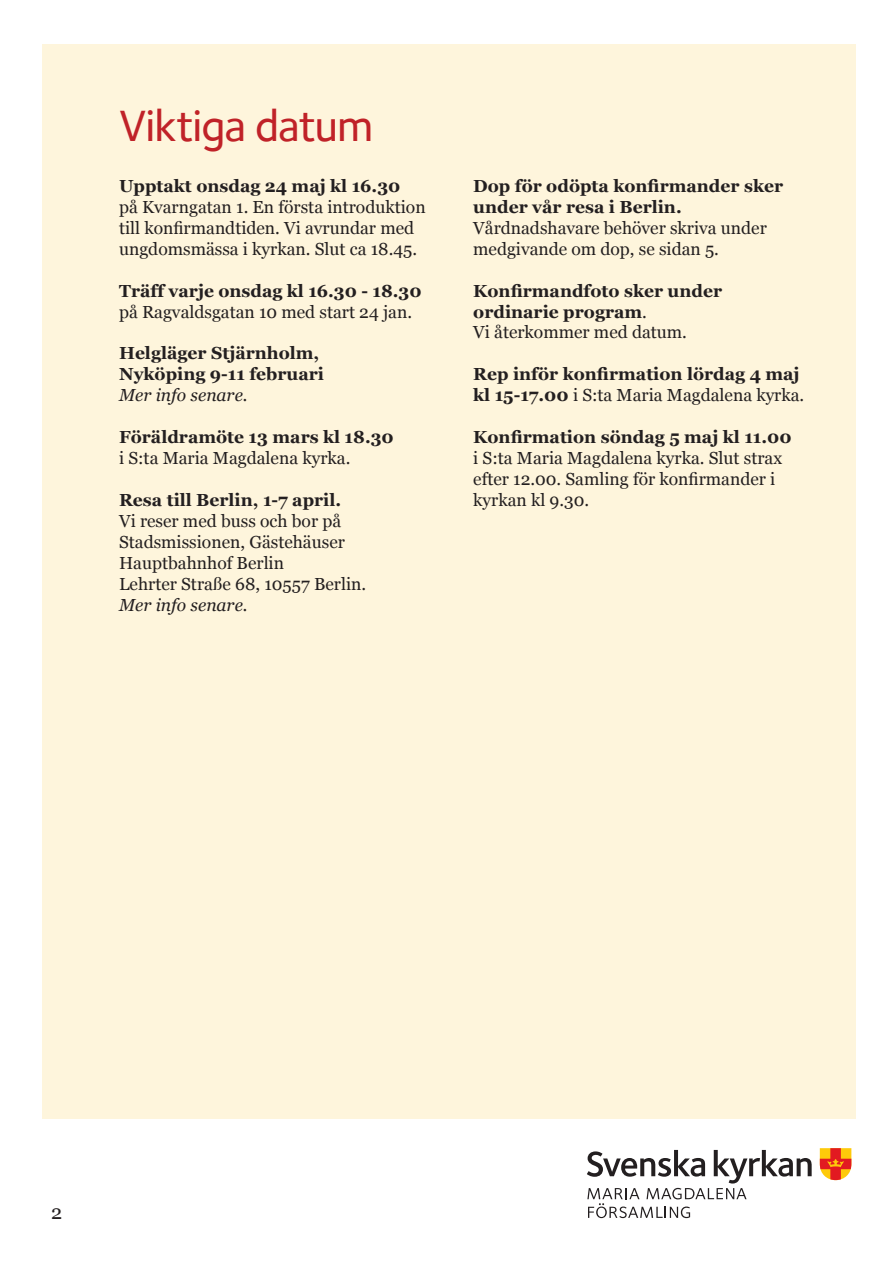
<style>
.page{position:relative;width:893px;height:1263px;background:#fff}
.page>*{position:absolute;margin:0;border:0;box-sizing:border-box;transform-origin:0 0}
.t1{font:500 45px "Foundry Sterling";letter-spacing:-.02em;color:#c02228}
.t2{font:19.8px "Georgia";color:#231f20}
.t3{font:17.4px/21px "Georgia";color:#231f20}
.t4{font:700 17.4px/21px "Georgia";color:#231f20}
.t5{font:italic 17.4px "Georgia";color:#231f20}
.s1{font-weight:700}
.s2{font-weight:400}
</style>
<div class="page">
<div style="left:43px;top:45px;width:813px;height:1074px;background:#fef5dc"></div>
<svg style="left:587px;top:1150px;width:225px;height:68px"></svg>
<svg style="left:820px;top:1148px;width:31px;height:32px"></svg>
<p class="t1" style="left:119px;top:100px;width:256px">Viktiga datum</p>
<p class="t3" style="left:119px;top:175px;width:308px"><span class="s1">Upptakt onsdag 24 maj kl 16.30<br></span>på Kvarngatan 1. En första introduktion</p>
<p class="t3" style="left:119px;top:216px;width:300px">till konfirmandtiden. Vi avrundar med ungdomsmässa i kyrkan. Slut ca 18.45.</p>
<p class="t4" style="left:119px;top:279px;width:304px">Träff varje onsdag kl 16.30 - 18.30</p>
<p class="t3" style="left:119px;top:300px;width:294px">på Ragvaldsgatan 10 med start 24 jan.</p>
<p class="t4" style="left:119px;top:342px;width:206px">Helgläger Stjärnholm,<br>Nyköping 9-11 februari</p>
<p class="t5" style="left:119px;top:383px;width:130px">Mer info senare.</p>
<p class="t4" style="left:119px;top:426px;width:276px">Föräldramöte 13 mars kl 18.30</p>
<p class="t3" style="left:119px;top:447px;width:233px">i S:ta Maria Magdalena kyrka.</p>
<p class="t4" style="left:119px;top:489px;width:224px">Resa till Berlin, 1-7 april.</p>
<p class="t3" style="left:119px;top:510px;width:227px">Vi reser med buss och bor på<br>Stadsmissionen, Gästehäuser</p>
<p class="t3" style="left:119px;top:552px;width:167px">Hauptbahnhof Berlin</p>
<p class="t3" style="left:119px;top:573px;width:249px">Lehrter Straße 68, 10557 Berlin.</p>
<p class="t5" style="left:119px;top:592px;width:130px">Mer info senare.</p>
<p class="t3" style="left:473px;top:175px;width:311px"><span class="s1">Dop för odöpta konfirmander sker under vår resa i Berlin.<br></span>Vårdnadshavare behöver skriva under medgivande om dop, se sidan 5.</p>
<p class="t4" style="left:473px;top:279px;width:250px">Konfirmandfoto sker under ordinarie program<span class="s2">.</span></p>
<p class="t3" style="left:473px;top:321px;width:215px">Vi återkommer med datum.</p>
<p class="t4" style="left:473px;top:363px;width:328px">Rep inför konfirmation lördag 4 maj</p>
<p class="t3" style="left:473px;top:384px;width:333px"><span class="s1">kl 15-17.00</span> i S:ta Maria Magdalena kyrka.</p>
<p class="t3" style="left:473px;top:426px;width:320px"><span class="s1">Konfirmation söndag 5 maj kl 11.00 </span>i S:ta Maria Magdalena kyrka. Slut strax efter 12.00. Samling för konfirmander i kyrkan kl 9.30.</p>
<p class="t2" style="left:51px;top:1198px;width:13px">2</p>
</div>
